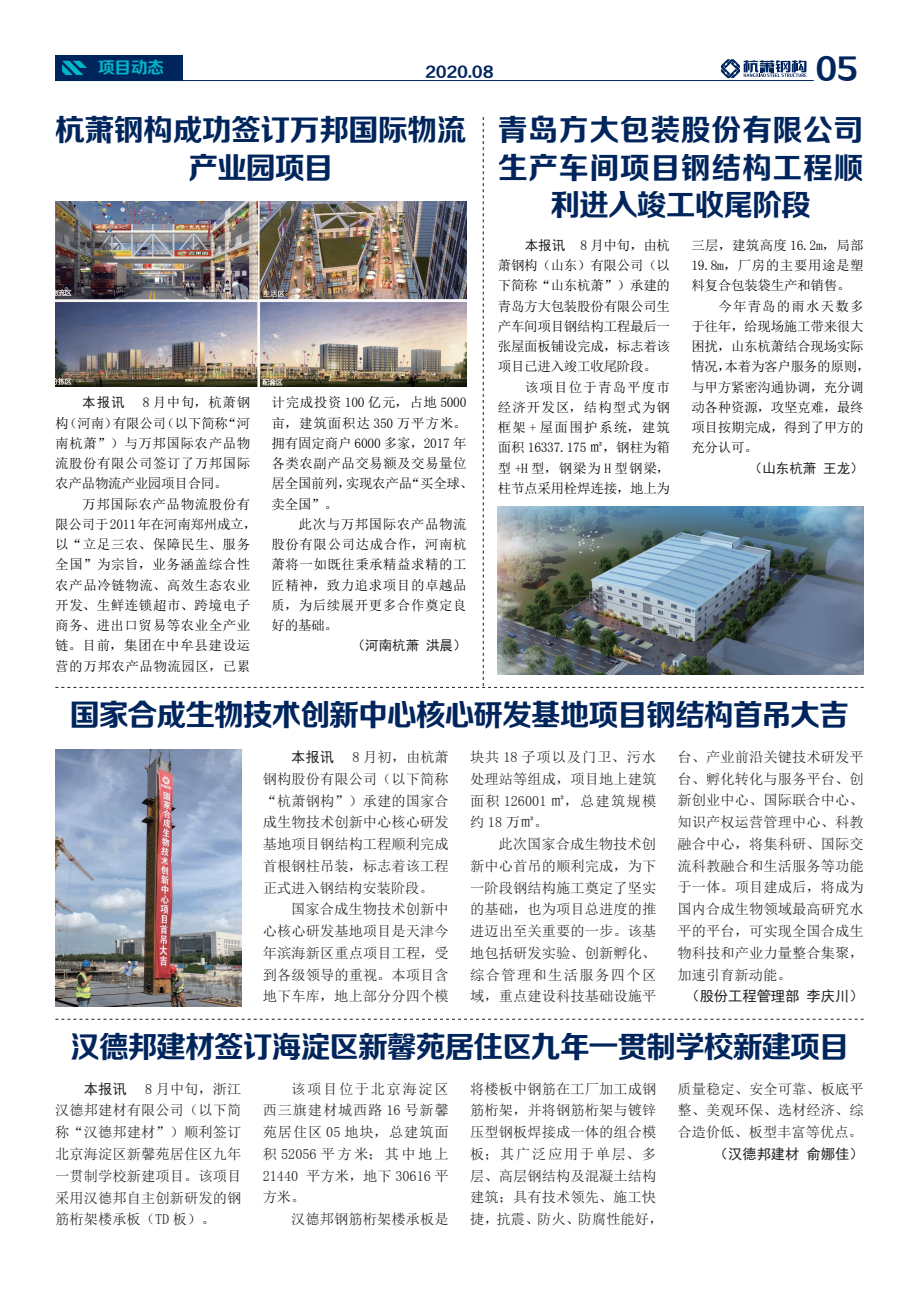
<style>
.page{position:relative;width:919px;height:1289px;background:#fff}
.page>*{position:absolute;margin:0;border:0;box-sizing:border-box;transform-origin:0 0}
.t1{font:30px/37.5px "FZZCHJW GB1 0";letter-spacing:-.04em;color:#00255d;text-align:center}
.t2{font:30px/37.5px "FZZCHJW GB1 0";letter-spacing:.015em;color:#00255d;text-align:center}
.t3{font:16.5px "FZZCHJW GB1 0";color:#00b5c8}
.t4{font:15px "FZZCHJW GB1 0";color:#00255d}
.t5{font:14.25px/21.8px "Sim Sun";letter-spacing:.005em;color:#231f20;text-align:justify}
.t6{font:14.25px "Sim Hei";color:#231f20}
.t7{font:13.5px/20.2px "Sim Sun";letter-spacing:-.005em;color:#000;text-align:justify}
.t8{font:13.5px/20.2px "Sim Sun";letter-spacing:.04em;color:#000}
.t9{font:13.5px "Sim Sun";letter-spacing:.085em;color:#000}
.t10{font:13.5px "Sim Hei";color:#231f20}
.t11{font:13.5px "Sim Sun";letter-spacing:.02em;color:#000}
.t12{font:13.5px "Sim Sun";letter-spacing:.08em;color:#000}
.t13{font:13.5px "Sim Sun";letter-spacing:.095em;color:#000}
.s1{font-family:"Sim Hei";color:#231f20}
</style>
<div class="page">
<div style="left:87px;top:55px;width:95px;height:26px;background:#00255d"></div>
<hr style="left:55px;top:80px;width:758px;height:1px;background:#00255d">
<div style="left:55px;top:55px;width:32px;height:26px;background:#00255d"></div>
<svg style="left:62px;top:61px;width:25px;height:14px"></svg>
<svg style="left:720px;top:59px;width:86px;height:19px"></svg>
<svg style="left:55px;top:117px;width:808px;height:571px"></svg>
<svg style="left:55px;top:1018px;width:808px;height:1px"></svg>
<img style="left:55px;top:201px;width:411px;height:185px">
<img style="left:497px;top:506px;width:366px;height:168px">
<img style="left:55px;top:749px;width:186px;height:257px">
<p class="t3" style="left:98px;top:59px;width:67px">项目动态</p>
<p class="t4" style="left:425px;top:64px;width:70px">2020.08</p>
<h1 class="t1" style="left:815px;top:52px;width:44px">05</h1>
<h1 class="t1" style="left:55px;top:113px;width:413px">杭萧钢构成功签订万邦国际物流产业园项目</h1>
<h1 class="t2" style="left:497px;top:113px;width:367px">青岛方大包装股份有限公司生产车间项目钢结构工程顺利进入竣工收尾阶段</h1>
<p class="t7" style="left:55px;top:392px;width:196px;text-indent:87px">8 月中旬，杭萧钢构（河南）有限公司（以下简称“河南杭萧”）与万邦国际农产品物流股份有限公司签订了万邦国际农产品物流产业园项目合同。</p>
<p class="t8" style="left:55px;top:493px;width:203px;text-indent:27px">万邦国际农产品物流股份有限公司于 2011年在河南郑州成立，以“立足三农、保障民生、服务全国”为宗旨，业务涵盖综合性农产品冷链物流、高效生态农业开发、生鲜连锁超市、跨境电子商务、进出口贸易等农业全产业链。目前，集团在中牟县建设运营的万邦农产品物流园区，已累</p>
<p class="t10" style="left:82px;top:395px;width:44px">本报讯</p>
<p class="t7" style="left:271px;top:392px;width:203px;text-align:left">计完成投资 100 亿元，占地 5000亩，建筑面积达 350 万平方米。拥有固定商户 6000 多家，2017 年各类农副产品交易额及交易量位居全国前列，实现农产品“买全球、卖全国”。</p>
<p class="t7" style="left:271px;top:514px;width:196px;text-indent:27px">此次与万邦国际农产品物流股份有限公司达成合作，河南杭萧将一如既往秉承精益求精的工匠精神，致力追求项目的卓越品质，为后续展开更多合作奠定良好的基础。</p>
<p class="t10" style="left:352px;top:638px;width:116px">（河南杭萧 洪晨）</p>
<p class="t7" style="left:524px;top:235px;width:147px"><span class="s1">本报讯</span> 8 月中旬，由杭</p>
<p class="t7" style="left:497px;top:255px;width:174px">萧钢构（山东）有限公司（以</p>
<p class="t7" style="left:497px;top:275px;width:174px">下简称“山东杭萧”）承建的</p>
<p class="t7" style="left:497px;top:296px;width:174px">青岛方大包装股份有限公司生</p>
<p class="t7" style="left:497px;top:316px;width:174px">产车间项目钢结构工程最后一</p>
<p class="t7" style="left:497px;top:336px;width:174px">张屋面板铺设完成，标志着该</p>
<p class="t7" style="left:497px;top:356px;width:161px">项目已进入竣工收尾阶段。</p>
<p class="t9" style="left:524px;top:380px;width:147px">该项目位于青岛平度市</p>
<p class="t12" style="left:497px;top:400px;width:174px">经济开发区，结构型式为钢</p>
<p class="t13" style="left:497px;top:420px;width:174px">框架 + 屋面围护系统，建筑</p>
<p class="t7" style="left:497px;top:437px;width:174px">面积 16337.175 ㎡，钢柱为箱</p>
<p class="t7" style="left:497px;top:458px;width:174px">型 +H 型，钢梁为 H 型钢梁，</p>
<p class="t7" style="left:497px;top:478px;width:174px">柱节点采用栓焊连接，地上为</p>
<p class="t11" style="left:691px;top:238px;width:174px">三层，建筑高度 16.2m，局部</p>
<p class="t8" style="left:691px;top:255px;width:174px">19.8m，厂房的主要用途是塑</p>
<p class="t7" style="left:691px;top:275px;width:161px">料复合包装袋生产和销售。</p>
<p class="t9" style="left:718px;top:299px;width:147px">今年青岛的雨水天数多</p>
<p class="t7" style="left:691px;top:316px;width:174px">于往年，给现场施工带来很大</p>
<p class="t7" style="left:691px;top:336px;width:174px">困扰，山东杭萧结合现场实际</p>
<p class="t7" style="left:691px;top:356px;width:180px">情况，本着为客户服务的原则，</p>
<p class="t7" style="left:691px;top:377px;width:174px">与甲方紧密沟通协调，充分调</p>
<p class="t7" style="left:691px;top:397px;width:174px">动各种资源，攻坚克难，最终</p>
<p class="t7" style="left:691px;top:417px;width:174px">项目按期完成，得到了甲方的</p>
<p class="t7" style="left:691px;top:437px;width:68px">充分认可。</p>
<p class="t10" style="left:748px;top:461px;width:116px">（山东杭萧 王龙）</p>
<h1 class="t1" style="left:70px;top:698px;width:780px">国家合成生物技术创新中心核心研发基地项目钢结构首吊大吉</h1>
<p class="t5" style="left:263px;top:746px;width:188px;text-indent:90px">8 月初，由杭萧钢构股份有限公司（以下简称“杭萧钢构”）承建的国家合成生物技术创新中心核心研发基地项目钢结构工程顺利完成首根钢柱吊装，标志着该工程正式进入钢结构安装阶段。</p>
<p class="t5" style="left:263px;top:898px;width:188px;text-indent:28px">国家合成生物技术创新中心核心研发基地项目是天津今年滨海新区重点项目工程，受到各级领导的重视。本项目含地下车库，地上部分分四个模</p>
<p class="t6" style="left:291px;top:749px;width:44px">本报讯</p>
<p class="t5" style="left:470px;top:746px;width:188px">块共 18 子项以及门卫、污水处理站等组成，项目地上建筑面积 126001 ㎡，总建筑规模约 18 万㎡。</p>
<p class="t5" style="left:470px;top:833px;width:188px;text-indent:28px">此次国家合成生物技术创新中心首吊的顺利完成，为下一阶段钢结构施工奠定了坚实的基础，也为项目总进度的推进迈出至关重要的一步。该基地包括研发实验、创新孵化、综合管理和生活服务四个区域，重点建设科技基础设施平</p>
<p class="t5" style="left:677px;top:746px;width:188px">台、产业前沿关键技术研发平台、孵化转化与服务平台、创新创业中心、国际联合中心、知识产权运营管理中心、科教融合中心，将集科研、国际交流科教融合和生活服务等功能于一体。项目建成后，将成为国内合成生物领域最高研究水平的平台，可实现全国合成生物科技和产业力量整合集聚，加速引育新动能。</p>
<p class="t6" style="left:685px;top:989px;width:180px">（股份工程管理部 李庆川）</p>
<h1 class="t1" style="left:70px;top:1029px;width:780px">汉德邦建材签订海淀区新馨苑居住区九年一贯制学校新建项目</h1>
<p class="t5" style="left:55px;top:1077px;width:188px;text-indent:90px">8 月中旬，浙江汉德邦建材有限公司（以下简称“汉德邦建材”）顺利签订北京海淀区新馨苑居住区九年一贯制学校新建项目。该项目采用汉德邦自主创新研发的钢筋桁架楼承板（TD 板）。</p>
<p class="t5" style="left:263px;top:1077px;width:188px;text-indent:29px">该项目位于北京海淀区西三旗建材城西路 16 号新馨苑居住区 05 地块，总建筑面积 52056 平方米；其中地上21440 平方米，地下 30616 平方米。</p>
<p class="t6" style="left:84px;top:1081px;width:44px">本报讯</p>
<p class="t5" style="left:291px;top:1208px;width:159px">汉德邦钢筋桁架楼承板是</p>
<p class="t5" style="left:470px;top:1077px;width:195px;text-align:left">将楼板中钢筋在工厂加工成钢筋桁架，并将钢筋桁架与镀锌压型钢板焊接成一体的组合模板；其广泛应用于单层、多层、高层钢结构及混凝土结构建筑；具有技术领先、施工快捷，抗震、防火、防腐性能好，</p>
<p class="t5" style="left:677px;top:1077px;width:188px">质量稳定、安全可靠、板底平整、美观环保、选材经济、综合造价低、板型丰富等优点。</p>
<p class="t6" style="left:714px;top:1146px;width:151px">（汉德邦建材 俞娜佳）</p>
</div>
